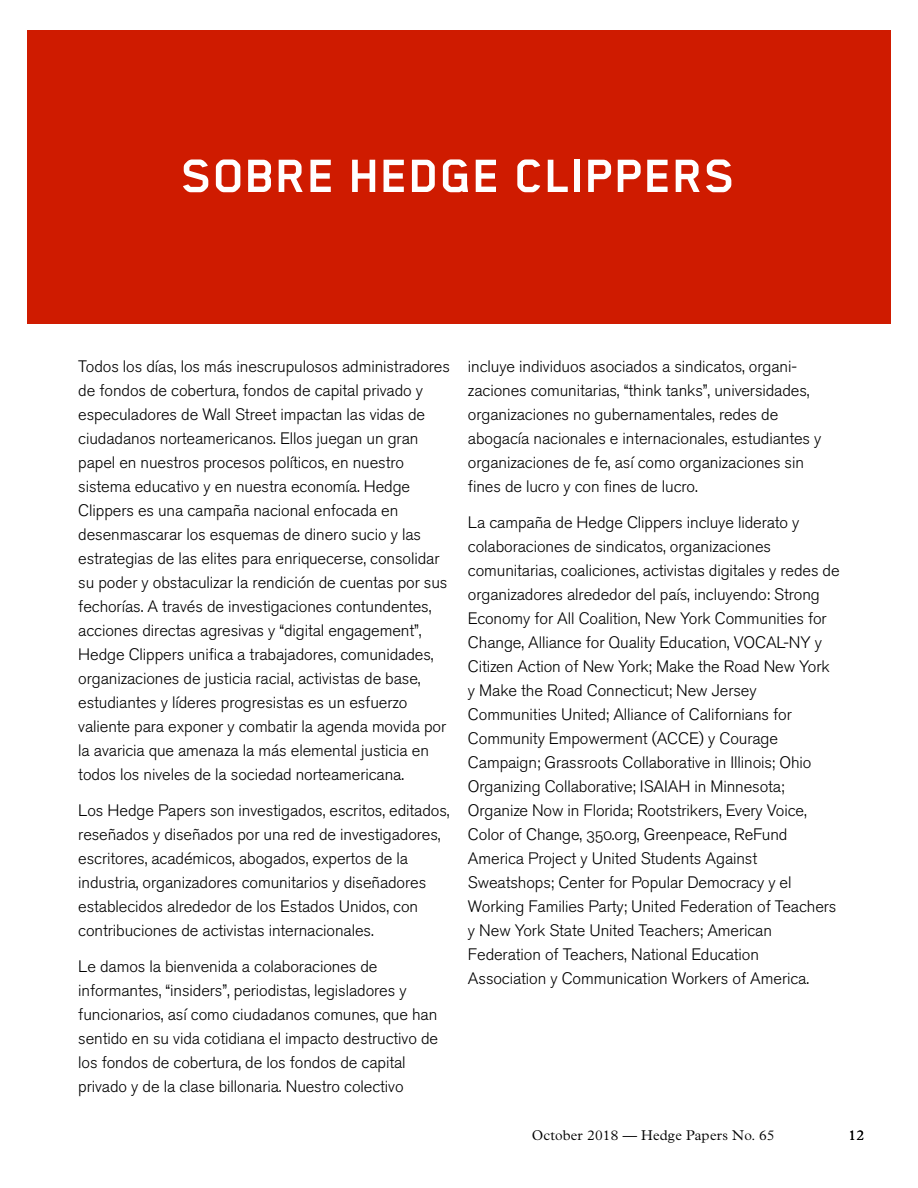
<style>
.page{position:relative;width:918px;height:1188px;background:#fff}
.page>*{position:absolute;margin:0;border:0;box-sizing:border-box;transform-origin:0 0}
.t1{font:700 54px "Blender Pro";letter-spacing:.01em;color:#fff}
.t2{font:16.5px/24px "Akzidenz Grotesk BQ Light Os F";letter-spacing:-.005em;color:#000}
.t3{font:300 14.25px "Plantin MT Pro";letter-spacing:.01em;color:#000}
</style>
<div class="page">
<div style="left:27px;top:30px;width:864px;height:294px;background:#cf1b00"></div>
<h1 class="t1" style="left:182px;top:146px;width:555px">SOBRE HEDGE CLIPPERS</h1>
<p class="t2" style="left:78px;top:355px;width:373px">Todos los días, los más inescrupulosos administradores de fondos de cobertura, fondos de capital privado y especuladores de Wall Street impactan las vidas de ciudadanos norteamericanos. Ellos juegan un gran papel en nuestros procesos políticos, en nuestro sistema educativo y en nuestra economía. Hedge Clippers es una campaña nacional enfocada en desenmascarar los esquemas de dinero sucio y las estrategias de las elites para enriquecerse, consolidar su poder y obstaculizar la rendición de cuentas por sus fechorías. A través de investigaciones contundentes, acciones directas agresivas y “digital engagement”, Hedge Clippers unifica a trabajadores, comunidades, organizaciones de justicia racial, activistas de base, estudiantes y líderes progresistas es un esfuerzo valiente para exponer y combatir la agenda movida por la avaricia que amenaza la más elemental justicia en todos los niveles de la sociedad norteamericana.</p>
<p class="t2" style="left:78px;top:799px;width:373px">Los Hedge Papers son investigados, escritos, editados, reseñados y diseñados por una red de investigadores, escritores, académicos, abogados, expertos de la industria, organizadores comunitarios y diseñadores establecidos alrededor de los Estados Unidos, con contribuciones de activistas internacionales.</p>
<p class="t2" style="left:78px;top:955px;width:361px">Le damos la bienvenida a colaboraciones de informantes, “insiders”, periodistas, legisladores y funcionarios, así como ciudadanos comunes, que han sentido en su vida cotidiana el impacto destructivo de los fondos de cobertura, de los fondos de capital privado y de la clase billonaria. Nuestro colectivo</p>
<p class="t2" style="left:468px;top:355px;width:355px">incluye individuos asociados a sindicatos, organi&shy;zaciones comunitarias, “think tanks”, universidades, organizaciones no gubernamentales, redes de abogacía nacionales e internacionales, estudiantes y organizaciones de fe, así como organizaciones sin fines de lucro y con fines de lucro.</p>
<p class="t2" style="left:468px;top:511px;width:373px">La campaña de Hedge Clippers incluye liderato y colaboraciones de sindicatos, organizaciones comunitarias, coaliciones, activistas digitales y redes de organizadores alrededor del país, incluyendo: Strong Economy for All Coalition, New York Communities for Change, Alliance for Quality Education, VOCAL-NY y Citizen Action of New York; Make the Road New York y Make the Road Connecticut; New Jersey Communities United; Alliance of Californians for Community Empowerment (ACCE) y Courage Campaign; Grassroots Collaborative in Illinois; Ohio Organizing Collaborative; ISAIAH in Minnesota; Organize Now in Florida; Rootstrikers, Every Voice, Color of Change, 350.org, Greenpeace, ReFund America Project y United Students Against Sweatshops; Center for Popular Democracy y el Working Families Party; United Federation of Teachers y New York State United Teachers; American Federation of Teachers, National Education Association y Communication Workers of America.</p>
<p class="t3" style="left:532px;top:1127px;width:244px">October 2018 — Hedge Papers No. 65</p>
<p class="t3" style="left:849px;top:1127px;width:17px">12</p>
</div>
